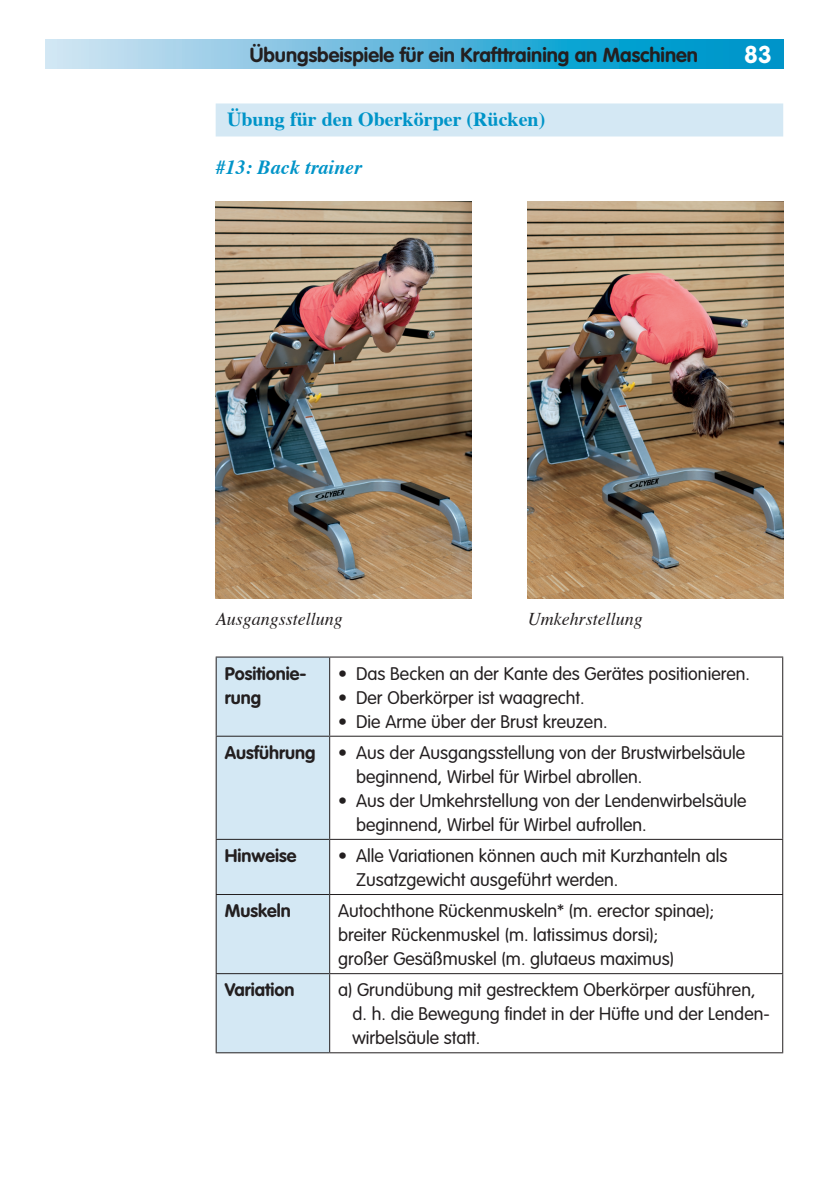
<style>
.page{position:relative;width:840px;height:1191px;background:#fff}
.page>*{position:absolute;margin:0;border:0;box-sizing:border-box;transform-origin:0 0}
.t1{font:700 24px "VAG Rounded";color:#fff}
.t2{font:700 20px "VAG Rounded";color:#231f20}
.t3{font:700 20px "Times";color:#0094c8}
.t4{font:italic 700 20px "Times";color:#0094c8}
.t5{font:300 18px/24px "VAG Rounded";color:#231f20}
.t6{font:700 18px/24px "VAG Rounded";color:#231f20}
.t7{font:italic 18px "Times";color:#231f20}
</style>
<div class="page">
<svg style="left:45px;top:40px;width:737px;height:28px;background:#59b8dc"></svg>
<div style="left:215px;top:103px;width:567px;height:33px;background:#d4e8f4"></div>
<img style="left:215px;top:201px;width:256px;height:397px">
<img style="left:527px;top:201px;width:255px;height:397px">
<div style="left:216px;top:657px;width:113px;height:395px;background:#d4e8f4"></div>
<hr style="left:215px;top:735px;width:114px;height:1px;background:#231f20">
<hr style="left:329px;top:735px;width:453px;height:1px;background:#231f20">
<hr style="left:215px;top:839px;width:114px;height:1px;background:#231f20">
<hr style="left:329px;top:839px;width:453px;height:1px;background:#231f20">
<hr style="left:215px;top:894px;width:114px;height:1px;background:#231f20">
<hr style="left:329px;top:894px;width:453px;height:1px;background:#231f20">
<hr style="left:329px;top:973px;width:453px;height:1px;background:#231f20">
<hr style="left:329px;top:1052px;width:453px;height:1px;background:#231f20">
<hr style="left:329px;top:656px;width:453px;height:1px;background:#231f20">
<hr style="left:781px;top:657px;width:1px;height:78px;background:#231f20">
<hr style="left:781px;top:736px;width:1px;height:103px;background:#231f20">
<hr style="left:781px;top:840px;width:1px;height:54px;background:#231f20">
<hr style="left:781px;top:895px;width:1px;height:78px;background:#231f20">
<hr style="left:781px;top:974px;width:1px;height:78px;background:#231f20">
<hr style="left:215px;top:656px;width:114px;height:1px;background:#231f20">
<hr style="left:215px;top:657px;width:1px;height:78px;background:#231f20">
<hr style="left:329px;top:657px;width:1px;height:78px;background:#231f20">
<hr style="left:215px;top:736px;width:1px;height:103px;background:#231f20">
<hr style="left:329px;top:736px;width:1px;height:103px;background:#231f20">
<hr style="left:215px;top:840px;width:1px;height:54px;background:#231f20">
<hr style="left:329px;top:840px;width:1px;height:54px;background:#231f20">
<hr style="left:215px;top:895px;width:1px;height:78px;background:#231f20">
<hr style="left:329px;top:895px;width:1px;height:78px;background:#231f20">
<hr style="left:215px;top:973px;width:114px;height:1px;background:#231f20">
<hr style="left:215px;top:974px;width:1px;height:78px;background:#231f20">
<hr style="left:329px;top:974px;width:1px;height:78px;background:#231f20">
<hr style="left:215px;top:1052px;width:114px;height:1px;background:#231f20">
<p class="t2" style="left:249px;top:43px;width:449px">Übungsbeispiele für ein Krafttraining an Maschinen</p>
<p class="t1" style="left:743px;top:40px;width:29px">83</p>
<p class="t3" style="left:227px;top:100px;width:320px">Übung für den Oberkörper (Rücken)</p>
<p class="t4" style="left:215px;top:148px;width:148px">#13: Back trainer</p>
<p class="t7" style="left:215px;top:603px;width:129px">Ausgangsstellung</p>
<p class="t7" style="left:527px;top:603px;width:116px">Umkehrstellung</p>
<p class="t6" style="left:224px;top:661px;width:83px">Positionie&shy;rung</p>
<p class="t5" style="left:338px;top:661px;width:413px">• Das Becken an der Kante des Gerätes positionieren.</p>
<p class="t5" style="left:338px;top:685px;width:248px">• Der Oberkörper ist waagrecht.</p>
<p class="t5" style="left:338px;top:709px;width:271px">• Die Arme über der Brust kreuzen.</p>
<p class="t6" style="left:224px;top:740px;width:92px">Ausführung</p>
<p class="t5" style="left:356px;top:740px;width:390px;text-indent:-18px">• Aus der Ausgangsstellung von der Brustwirbelsäule beginnend, Wirbel für Wirbel abrollen.</p>
<p class="t5" style="left:356px;top:788px;width:391px;text-indent:-18px">• Aus der Umkehrstellung von der Lendenwirbelsäule beginnend, Wirbel für Wirbel aufrollen.</p>
<p class="t6" style="left:224px;top:843px;width:73px">Hinweise</p>
<p class="t5" style="left:356px;top:843px;width:372px;text-indent:-18px">• Alle Variationen können auch mit Kurzhanteln als<br>Zusatzgewicht ausgeführt werden.</p>
<p class="t6" style="left:224px;top:898px;width:68px">Muskeln</p>
<p class="t5" style="left:338px;top:898px;width:377px">Autochthone Rückenmuskeln* (m. erector spinae); breiter Rückenmuskel (m. latissimus dorsi);<br>großer Gesäßmuskel (m. glutaeus maximus)</p>
<p class="t6" style="left:224px;top:977px;width:71px">Variation</p>
<p class="t5" style="left:352px;top:978px;width:418px;text-indent:-14px">a) Grundübung mit gestrecktem Oberkörper ausführen, d. h. die Bewegung findet in der Hüfte und der Lenden&shy;wirbelsäule statt.</p>
</div>
